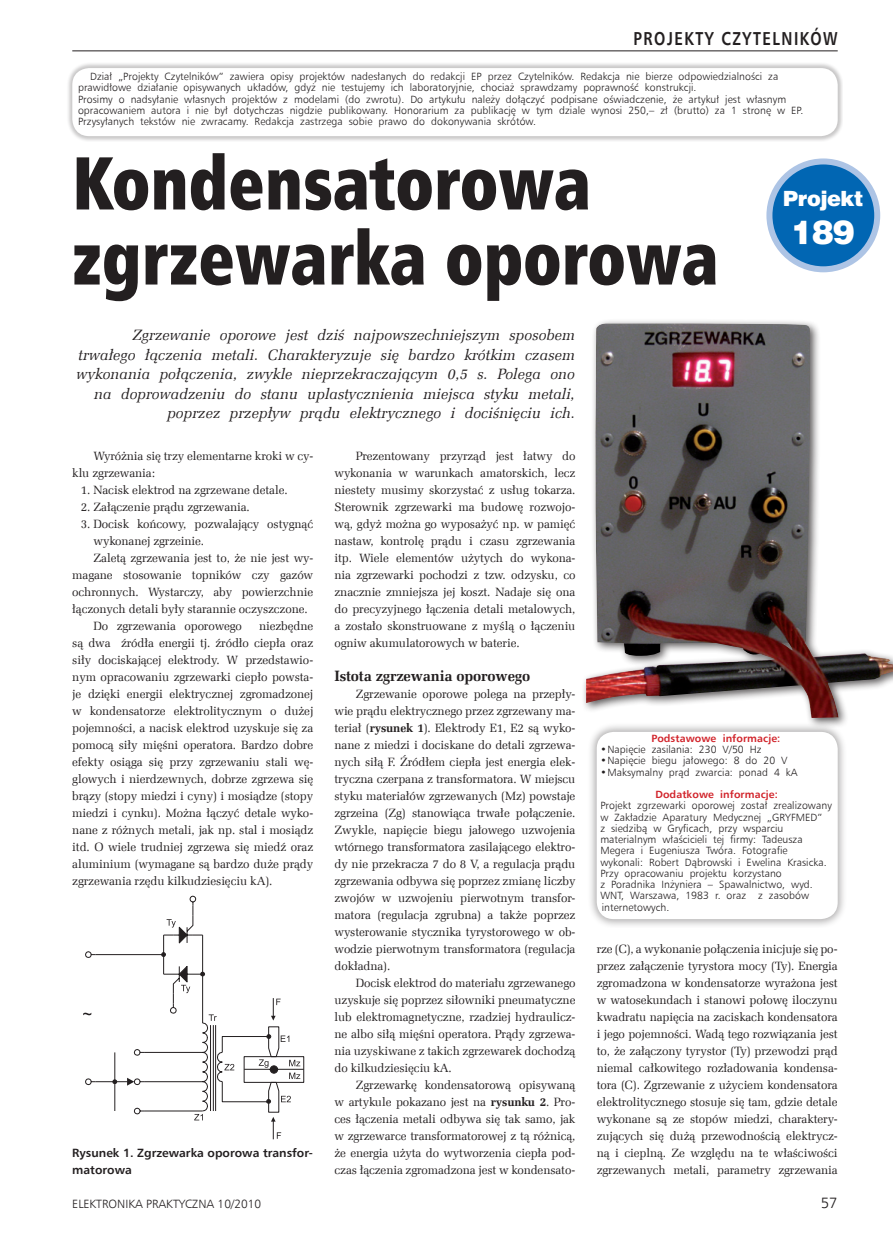
<style>
.page{position:relative;width:893px;height:1234px;background:#fff}
.page>*{position:absolute;margin:0;border:0;box-sizing:border-box;transform-origin:0 0}
._9_Tytul{font:75px/75px "Humnst 777 X Blk Cn EU";color:#231f20;scale:.9 1}
.t1{font:33px "Swis 721 Blk EU";color:#fff}
.t2{font:21px "Swis 721 Blk EU";letter-spacing:-.025em;color:#fff}
.t3{font:18.75px "Humnst 777 EU";color:#231f20;scale:.8 1}
.t4{font:700 18.75px "Humnst 777 EU";letter-spacing:.1em;color:#231f20;scale:.8 1}
._2_Lead{font:italic 15px/19.5px "Zapf Ellipt EU";letter-spacing:.005em;color:#231f20;text-align:right}
._3_Srodtytul{font:700 15px "Zapf Ellipt EU";letter-spacing:-.01em;color:#231f20}
.t5{font:15px "Humnst 777 Lt EU";color:#231f20}
._1_Body{font:12px/17px "Zapf Ellipt EU";letter-spacing:-.01em;color:#231f20;text-align:justify}
._4_Podpis{font:700 12px/17px "Humnst 777 EU";color:#231f20}
.t6{font:12px "Humnst 777 Lt EU";color:#231f20}
.tabela{font:10.5px/11.2px "Humnst 777 Lt EU";letter-spacing:.005em;color:#231f20}
.tabela-2{font:700 10.5px "Humnst 777 EU";letter-spacing:.005em;color:#d1232a}
.s1{font-weight:700}
</style>
<div class="page">
<div style="left:586px;top:721px;width:260px;height:206px;background:#231f20;opacity:.35"></div>
<div style="left:597px;top:731px;width:241px;height:187px;background:#fff;border-radius:17px"></div>
<div style="left:65px;top:61px;width:778px;height:80px;background:#231f20;opacity:.25"></div>
<div style="left:72px;top:68px;width:766px;height:68px;background:#fff;border-radius:17px"></div>
<div style="left:769px;top:161px;width:108px;height:108px;background:#0166b3;border-radius:50%"></div>
<div style="left:766px;top:158px;width:114px;height:114px;border:6px solid #adc4e5;border-radius:50%"></div>
<div style="left:581px;top:318px;width:312px;height:410px;background:#231f20;opacity:.75"></div>
<img style="left:586px;top:323px;width:307px;height:394px">
<svg style="left:83px;top:895px;width:221px;height:243px"></svg>
<hr style="left:72px;top:51px;width:766px;height:1px;background:#231f20">
<p class="t4" style="left:633px;top:27px;width:257px">PROJEKTY CZYTELNIKÓW</p>
<p class="t3" style="left:577px;top:27px;width:328px">Kondensatorowa zgrzewarka oporowa</p>
<p class="tabela" style="left:78px;top:71px;width:702px;text-indent:12px">Dział „Projekty Czytelników” zawiera opisy projektów nadesłanych do redakcji EP przez Czytelników. Redakcja nie bierze odpowiedzialności za prawidłowe działanie opisywanych układów, gdyż nie testujemy ich laboratoryjnie, chociaż sprawdzamy poprawność konstrukcji.</p>
<p class="tabela" style="left:78px;top:93px;width:727px">Prosimy o nadsyłanie własnych projektów z modelami (do zwrotu). Do artykułu należy dołączyć podpisane oświadczenie, że artykuł jest własnym opracowaniem autora i nie był dotychczas nigdzie publikowany. Honorarium za publikację w tym dziale wynosi 250,– zł (brutto) za 1 stronę w EP.<br>Przysyłanych tekstów nie zwracamy. Redakcja zastrzega sobie prawo do dokonywania skrótów.</p>
<p class="_9_Tytul" style="left:72px;top:146px;width:720px">Kondensatorowa zgrzewarka oporowa</p>
<p class="_2_Lead" style="left:77px;top:326px;width:500px">Zgrzewanie oporowe jest dziś najpowszechniejszym sposobem trwałego łączenia metali. Charakteryzuje się bardzo krótkim czasem wykonania połączenia, zwykle nieprzekraczającym 0,5 s. Polega ono na doprowadzeniu do stanu uplastycznienia miejsca styku metali, poprzez przepływ prądu elektrycznego i dociśnięciu ich.</p>
<p class="_1_Body" style="left:334px;top:447px;width:242px;text-indent:21px">Prezentowany przyrząd jest łatwy do wykonania w warunkach amatorskich, lecz niestety musimy skorzystać z usług tokarza.<br>Sterownik zgrzewarki ma budowę rozwojo&shy;wą, gdyż można go wyposażyć np. w pamięć nastaw, kontrolę prądu i czasu zgrzewania itp. Wiele elementów użytych do wykona&shy;nia zgrzewarki pochodzi z tzw. odzysku, co znacznie zmniejsza jej koszt. Nadaje się ona do precyzyjnego łączenia detali metalowych, a zostało skonstruowane z myślą o łączeniu ogniw akumulatorowych w baterie.</p>
<p class="_3_Srodtytul" style="left:334px;top:666px;width:197px">Istota zgrzewania oporowego</p>
<p class="_1_Body" style="left:334px;top:685px;width:242px;text-indent:21px">Zgrzewanie oporowe polega na przepły&shy;wie prądu elektrycznego przez zgrzewany ma&shy;teriał (<span class="s1">rysunek 1</span>). Elektrody E1, E2 są wyko&shy;nane z miedzi i dociskane do detali zgrzewa&shy;nych siłą F. Źródłem ciepła jest energia elek&shy;tryczna czerpana z transformatora. W miejscu styku materiałów zgrzewanych (Mz) powstaje zgrzeina (Zg) stanowiąca trwałe połączenie.<br>Zwykle, napięcie biegu jałowego uzwojenia wtórnego transformatora zasilającego elektro&shy;dy nie przekracza 7 do 8 V, a regulacja prądu zgrzewania odbywa się poprzez zmianę liczby zwojów w uzwojeniu pierwotnym transfor&shy;matora (regulacja zgrubna) a także poprzez wysterowanie stycznika tyrystorowego w ob&shy;wodzie pierwotnym transformatora (regulacja dokładna).</p>
<p class="_1_Body" style="left:334px;top:974px;width:242px;text-indent:21px">Docisk elektrod do materiału zgrzewanego uzyskuje się poprzez siłowniki pneumatyczne lub elektromagnetyczne, rzadziej hydraulicz&shy;ne albo siłą mięśni operatora. Prądy zgrzewa&shy;nia uzyskiwane z takich zgrzewarek dochodzą do kilkudziesięciu kA.</p>
<p class="_1_Body" style="left:334px;top:1076px;width:242px;text-indent:21px">Zgrzewarkę kondensatorową opisywaną w artykule pokazano jest na <span class="s1">rysunku 2</span>. Pro&shy;ces łączenia metali odbywa się tak samo, jak w zgrzewarce transformatorowej z tą różnicą, że energia użyta do wytworzenia ciepła pod&shy;czas łączenia zgromadzona jest w kondensato-</p>
<p class="t2" style="left:783px;top:185px;width:82px">Projekt</p>
<p class="t1" style="left:791px;top:211px;width:65px">189</p>
<p class="_1_Body" style="left:72px;top:447px;width:242px;text-indent:21px">Wyróżnia się trzy elementarne kroki w cy&shy;klu zgrzewania:</p>
<p class="_1_Body" style="left:81px;top:481px;width:208px">1. Nacisk elektrod na zgrzewane detale.</p>
<p class="_1_Body" style="left:81px;top:498px;width:171px">2. Załączenie prądu zgrzewania.</p>
<p class="_1_Body" style="left:94px;top:515px;width:221px;text-indent:-13px">3. Docisk końcowy, pozwalający ostygnąć wykonanej zgrzeinie.</p>
<p class="_1_Body" style="left:72px;top:549px;width:242px;text-indent:21px">Zaletą zgrzewania jest to, że nie jest wy&shy;magane stosowanie topników czy gazów ochronnych. Wystarczy, aby powierzchnie łączonych detali były starannie oczyszczone.</p>
<p class="_1_Body" style="left:94px;top:617px;width:150px">Do zgrzewania oporowego</p>
<p class="_1_Body" style="left:72px;top:617px;width:242px;text-indent:187px">niezbędne są dwa źródła energii tj. źródło ciepła oraz siły dociskającej elektrody. W przedstawio&shy;nym opracowaniu zgrzewarki ciepło powsta&shy;je dzięki energii elektrycznej zgromadzonej w kondensatorze elektrolitycznym o dużej pojemności, a nacisk elektrod uzyskuje się za pomocą siły mięśni operatora. Bardzo dobre efekty osiąga się przy zgrzewaniu stali wę&shy;glowych i nierdzewnych, dobrze zgrzewa się brązy (stopy miedzi i cyny) i mosiądze (stopy miedzi i cynku). Można łączyć detale wyko&shy;nane z różnych metali, jak np. stal i mosiądz itd. O wiele trudniej zgrzewa się miedź oraz aluminium (wymagane są bardzo duże prądy zgrzewania rzędu kilkudziesięciu kA).</p>
<p class="tabela-2" style="left:651px;top:731px;width:130px">Podstawowe informacje:</p>
<p class="tabela" style="left:600px;top:743px;width:163px">•Napięcie zasilania: 230 V/50 Hz</p>
<p class="tabela" style="left:600px;top:754px;width:189px">•Napięcie biegu jałowego: 8 do 20 V</p>
<p class="tabela" style="left:600px;top:766px;width:199px">•Maksymalny prąd zwarcia: ponad 4 kA</p>
<p class="tabela-2" style="left:655px;top:787px;width:124px">Dodatkowe informacje:</p>
<p class="tabela" style="left:600px;top:799px;width:233px">Projekt zgrzewarki oporowej został zrealizowany w Zakładzie Aparatury Medycznej „GRYFMED”<br>z siedzibą w Gryficach, przy wsparciu materialnym właścicieli tej firmy: Tadeusza Megera i Eugeniusza Twóra. Fotografie wykonali: Robert Dąbrowski i Ewelina Krasicka.<br>Przy opracowaniu projektu korzystano<br>z Poradnika Inżyniera – Spawalnictwo, wyd.<br>WNT, Warszawa, 1983 r. oraz z zasobów internetowych.</p>
<p class="_1_Body" style="left:597px;top:940px;width:242px">rze (C), a wykonanie połączenia inicjuje się po&shy;przez załączenie tyrystora mocy (Ty). Energia zgromadzona w kondensatorze wyrażona jest w watosekundach i stanowi połowę iloczynu kwadratu napięcia na zaciskach kondensatora i jego pojemności. Wadą tego rozwiązania jest to, że załączony tyrystor (Ty) przewodzi prąd niemal całkowitego rozładowania kondensa&shy;tora (C). Zgrzewanie z użyciem kondensatora elektrolitycznego stosuje się tam, gdzie detale wykonane są ze stopów miedzi, charaktery&shy;zujących się dużą przewodnością elektrycz&shy;ną i cieplną. Ze względu na te właściwości zgrzewanych metali, parametry zgrzewania</p>
<p class="_4_Podpis" style="left:72px;top:1144px;width:242px">Rysunek 1. Zgrzewarka oporowa transfor&shy;matorowa</p>
<p class="t6" style="left:72px;top:1196px;width:191px">ELEKTRONIKA PRAKTYCZNA 10/2010</p>
<p class="t5" style="left:821px;top:1193px;width:18px">57</p>
</div>
